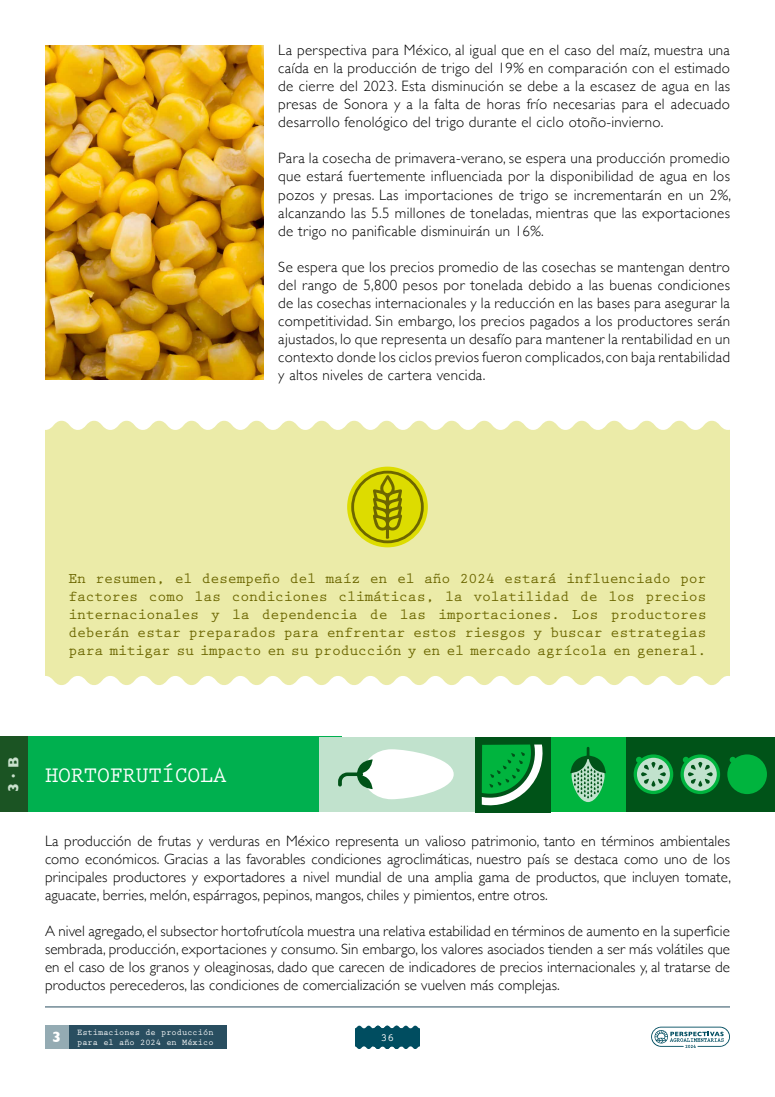
<style>
.page{position:relative;width:775px;height:1097px;background:#fff}
.page>*{position:absolute;margin:0;border:0;box-sizing:border-box;transform-origin:0 0}
.t1{font:700 22.5px "Prestige Elite Std";letter-spacing:-.025em;color:#fff}
.t2{font:300 15px/18px "Gill Sans";letter-spacing:.02em;color:#000;text-align:justify}
.t3{font:700 15px/18px "Prestige Elite Std";letter-spacing:-.02em;color:#6b6600;text-align:justify}
.t4{font:700 15px "Gill Sans";color:#cae1cd}
.t5{font:700 11.25px "Prestige Elite Std";color:#fff}
.t6{font:700 8.75px/10px "Prestige Elite Std";color:#fff;text-align:right}
</style>
<div class="page">
<div style="left:27px;top:736px;width:315px;height:75px;background:#00b04f"></div>
<svg style="left:355px;top:1025px;width:65px;height:23px"></svg>
<div style="left:68px;top:1025px;width:158px;height:23px;background:#294e60"></div>
<div style="left:45px;top:1025px;width:23px;height:23px;background:#94abb3"></div>
<div style="left:45px;top:420px;width:685px;height:265px;background:#ebeba8"></div>
<svg style="left:347px;top:466px;width:81px;height:81px"></svg>
<svg style="left:351px;top:470px;width:73px;height:73px;background:#c1be12"></svg>
<div style="left:0;top:736px;width:28px;height:75px;background:#1b5423"></div>
<div style="left:626px;top:736px;width:149px;height:75px;background:#005318"></div>
<svg style="left:634px;top:754px;width:39px;height:40px"></svg>
<div style="left:637px;top:757px;width:33px;height:33px;background:#c1e2cd;border-radius:50%"></div>
<svg style="left:636px;top:756px;width:30px;height:30px"></svg>
<svg style="left:680px;top:754px;width:40px;height:40px"></svg>
<div style="left:684px;top:757px;width:33px;height:33px;background:#c1e2cd;border-radius:50%"></div>
<svg style="left:683px;top:756px;width:30px;height:30px"></svg>
<div style="left:727px;top:754px;width:40px;height:40px;background:#00b43e;border-radius:50%"></div>
<svg style="left:730px;top:756px;width:6px;height:6px"></svg>
<div style="left:320px;top:736px;width:155px;height:75px;background:#c1e2cd"></div>
<svg style="left:338px;top:749px;width:116px;height:50px"></svg>
<div style="left:550px;top:736px;width:76px;height:75px;background:#00b43e"></div>
<svg style="left:570px;top:747px;width:36px;height:55px"></svg>
<div style="left:475px;top:736px;width:75px;height:76px;background:#005318"></div>
<svg style="left:482px;top:744px;width:61px;height:62px"></svg>
<svg style="left:651px;top:1026px;width:79px;height:21px"></svg>
<hr style="left:45px;top:1006px;width:685px;height:1px;background:#294e60">
<img style="left:45px;top:45px;width:218px;height:334px">
<p class="t2" style="left:278px;top:41px;width:453px">La perspectiva para México, al igual que en el caso del maíz, muestra una caída en la producción de trigo del 19% en comparación con el estimado de cierre del 2023. Esta disminución se debe a la escasez de agua en las presas de Sonora y a la falta de horas frío necesarias para el adecuado desarrollo fenológico del trigo durante el ciclo otoño-invierno.</p>
<p class="t2" style="left:278px;top:149px;width:454px">Para la cosecha de primavera-verano, se espera una producción promedio que estará fuertemente influenciada por la disponibilidad de agua en los pozos y presas. Las importaciones de trigo se incrementarán en un 2%, alcanzando las 5.5 millones de toneladas, mientras que las exportaciones de trigo no panificable disminuirán un 16%.</p>
<p class="t2" style="left:278px;top:257px;width:453px">Se espera que los precios promedio de las cosechas se mantengan dentro del rango de 5,800 pesos por tonelada debido a las buenas condiciones de las cosechas internacionales y la reducción en las bases para asegurar la competitividad. Sin embargo, los precios pagados a los productores serán ajustados, lo que representa un desafío para mantener la rentabilidad en un contexto donde los ciclos previos fueron complicados, con baja rentabilidad y altos niveles de cartera vencida.</p>
<p class="t3" style="left:68px;top:569px;width:640px">En resumen, el desempeño del maíz en el año 2024 estará influenciado por factores como las condiciones climáticas, la volatilidad de los precios internacionales y la dependencia de las importaciones. Los productores deberán estar preparados para enfrentar estos riesgos y buscar estrategias para mitigar su impacto en su producción y en el mercado agrícola en general.</p>
<p class="t4" style="left:1px;top:792px;width:37px;rotate:-90deg">3 · B</p>
<h1 class="t1" style="left:45px;top:762px;width:183px">HORTOFRUTÍCOLA</h1>
<p class="t2" style="left:45px;top:830px;width:688px">La producción de frutas y verduras en México representa un valioso patrimonio, tanto en términos ambientales como económicos. Gracias a las favorables condiciones agroclimáticas, nuestro país se destaca como uno de los principales productores y exportadores a nivel mundial de una amplia gama de productos, que incluyen tomate, aguacate, berries, melón, espárragos, pepinos, mangos, chiles y pimientos, entre otros.</p>
<p class="t2" style="left:45px;top:920px;width:687px">A nivel agregado, el subsector hortofrutícola muestra una relativa estabilidad en términos de aumento en la superficie sembrada, producción, exportaciones y consumo. Sin embargo, los valores asociados tienden a ser más volátiles que en el caso de los granos y oleaginosas, dado que carecen de indicadores de precios internacionales y, al tratarse de productos perecederos, las condiciones de comercialización se vuelven más complejas.</p>
<p class="t6" style="left:52px;top:1026px;width:163px">Estimaciones de producción<br><sup>3</sup> para el año 2024 en México</p>
<p class="t5" style="left:381px;top:1031px;width:15px">36</p>
</div>
